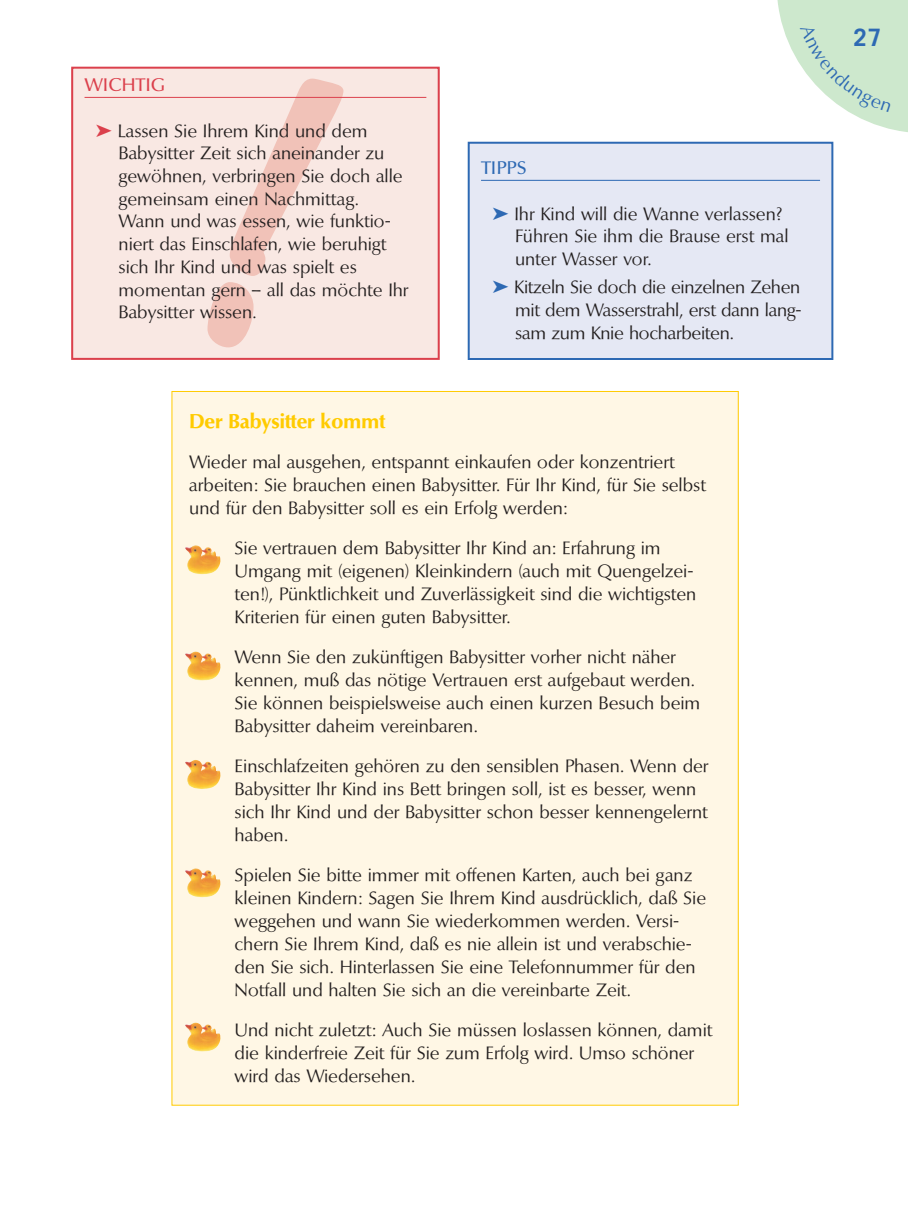
<style>
.page{position:relative;width:908px;height:1218px;background:#fff}
.page>*{position:absolute;margin:0;border:0;box-sizing:border-box;transform-origin:0 0}
.t1{font:384px "Brush Script";color:#f1c2b8}
.t2{font:700 24px "Trade Gothic";color:#2d69b3}
.t3{font:700 20px "Optima BQ";color:#ffcb00}
.t4{font:18px/23px "Optima BQ";color:#231f1f}
.t5{font:500 18px "Optima BQ";letter-spacing:.01em;color:#db404c}
.t6{font:500 18px "Optima BQ";letter-spacing:.02em;color:#2d69b3}
.s1{color:#db404c}
.s2{color:#2d69b3}
</style>
<div class="page">
<div style="left:469px;top:143px;width:363px;height:216px;background:#e5e8f4"></div>
<hr style="left:481px;top:180px;width:339px;height:1px;background:#2d69b3">
<div style="left:468px;top:142px;width:365px;height:218px;border:2px solid #2d69b3"></div>
<div style="left:71px;top:68px;width:369px;height:292px;background:#f9e8e3"></div>
<hr style="left:85px;top:97px;width:341px;height:1px;background:#db404c">
<div style="left:71px;top:67px;width:369px;height:293px;border:2px solid #db404c"></div>
<div style="left:172px;top:391px;width:566px;height:714px;background:#fff7e5"></div>
<img style="left:185px;top:545px;width:36px;height:29px">
<img style="left:185px;top:652px;width:36px;height:29px">
<img style="left:185px;top:760px;width:36px;height:29px">
<img style="left:185px;top:868px;width:36px;height:29px">
<img style="left:185px;top:1023px;width:36px;height:29px">
<svg style="left:777px;top:0;width:130px;height:132px"></svg>
<p class="t5" style="left:85px;top:78px;width:82px">WICHTIG</p>
<p class="t4" style="left:119px;top:121px;width:292px;text-indent:-23px"><span class="s1">➤</span> Lassen Sie Ihrem Kind und dem<br>Babysitter Zeit sich aneinander zu gewöhnen, verbringen Sie doch alle gemeinsam einen Nachmittag.<br>Wann und was essen, wie funktio&shy;niert das Einschlafen, wie beruhigt sich Ihr Kind und was spielt es momentan gern – all das möchte Ihr<br>Babysitter wissen.</p>
<h1 class="t1" style="left:180px;top:112px;width:152px">!</h1>
<p class="t6" style="left:481px;top:161px;width:47px">TIPPS</p>
<p class="t4" style="left:515px;top:204px;width:275px;text-indent:-23px"><span class="s2">➤</span> Ihr Kind will die Wanne verlassen?<br>Führen Sie ihm die Brause erst mal unter Wasser vor.</p>
<p class="t4" style="left:492px;top:278px;width:311px;text-align:right"><span class="s2">➤</span> Kitzeln Sie doch die einzelnen Zehen mit dem Wasserstrahl, erst dann lang-</p>
<p class="t4" style="left:515px;top:323px;width:220px">sam zum Knie hocharbeiten.</p>
<p class="t3" style="left:189px;top:413px;width:197px">Der Babysitter kommt</p>
<p class="t4" style="left:189px;top:452px;width:518px">Wieder mal ausgehen, entspannt einkaufen oder konzentriert arbeiten: Sie brauchen einen Babysitter. Für Ihr Kind, für Sie selbst und für den Babysitter soll es ein Erfolg werden:</p>
<p class="t4" style="left:235px;top:538px;width:463px">Sie vertrauen dem Babysitter Ihr Kind an: Erfahrung im Umgang mit (eigenen) Kleinkindern (auch mit Quengelzei&shy;ten!), Pünktlichkeit und Zuverlässigkeit sind die wichtigsten Kriterien für einen guten Babysitter.</p>
<p class="t4" style="left:235px;top:647px;width:467px">Wenn Sie den zukünftigen Babysitter vorher nicht näher kennen, muß das nötige Vertrauen erst aufgebaut werden.<br>Sie können beispielsweise auch einen kurzen Besuch beim Babysitter daheim vereinbaren.</p>
<p class="t4" style="left:235px;top:756px;width:476px">Einschlafzeiten gehören zu den sensiblen Phasen. Wenn der Babysitter Ihr Kind ins Bett bringen soll, ist es besser, wenn sich Ihr Kind und der Babysitter schon besser kennengelernt haben.</p>
<p class="t4" style="left:235px;top:865px;width:473px">Spielen Sie bitte immer mit offenen Karten, auch bei ganz kleinen Kindern: Sagen Sie Ihrem Kind ausdrücklich, daß Sie weggehen und wann Sie wiederkommen werden. Versi&shy;chern Sie Ihrem Kind, daß es nie allein ist und verabschie&shy;den Sie sich. Hinterlassen Sie eine Telefonnummer für den Notfall und halten Sie sich an die vereinbarte Zeit.</p>
<p class="t4" style="left:235px;top:1020px;width:479px">Und nicht zuletzt: Auch Sie müssen loslassen können, damit die kinderfreie Zeit für Sie zum Erfolg wird. Umso schöner wird das Wiedersehen.</p>
<h2 class="t2" style="left:853px;top:29px;width:30px">27</h2>
</div>
